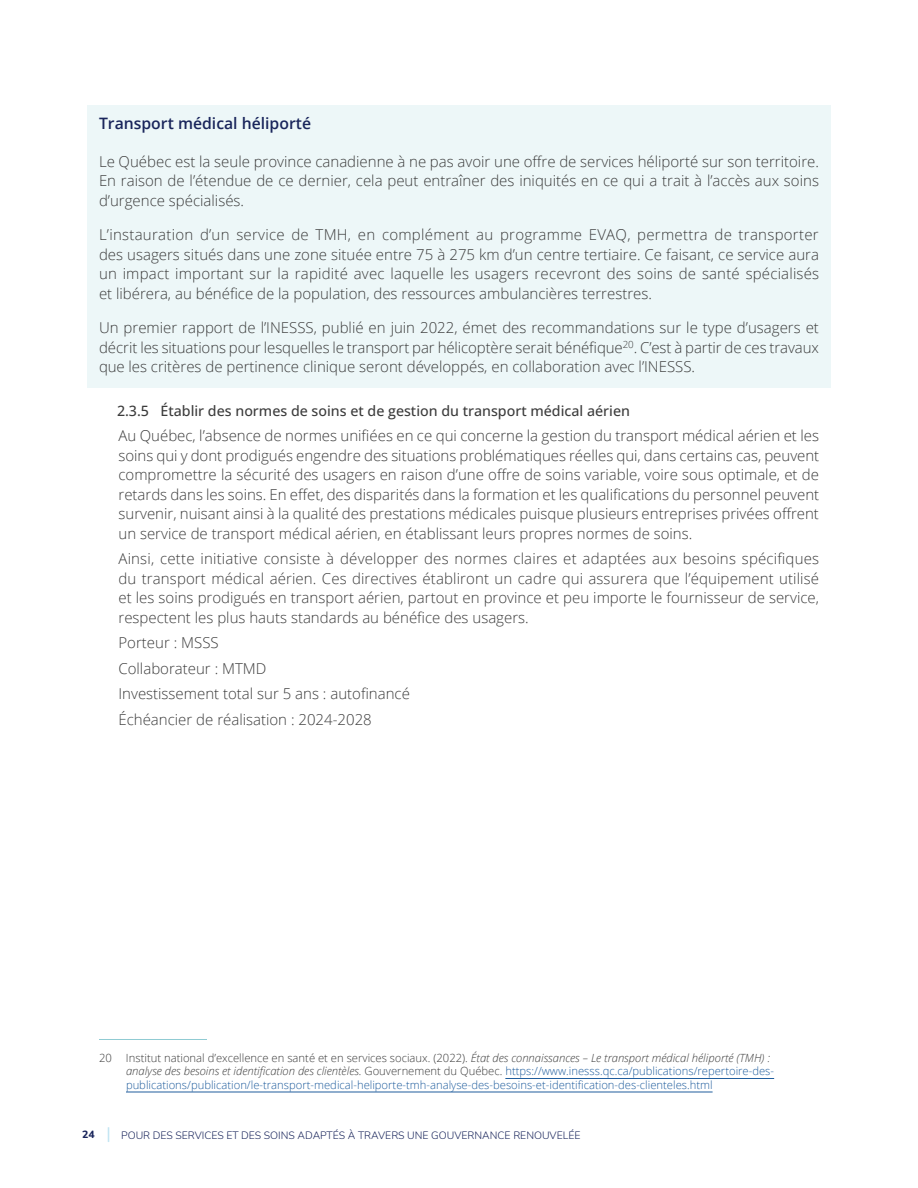
<style>
.page{position:relative;width:918px;height:1188px;background:#fff}
.page>*{position:absolute;margin:0;border:0;box-sizing:border-box;transform-origin:0 0}
.P_Titre_Encadre{font:600 15.75px "Open Sans";color:#19255b}
.P_1_1_1_Texte_Courant{font:300 15px/19.5px "Open Sans";color:#3c3c3c;text-align:justify}
.P_Texte_Courant_Encadre{font:300 15px/19.5px "Open Sans";color:#3c3c3c;text-align:justify}
.H5_Titre_Niv4{font:500 14.25px "Open Sans";color:#3c3c3c}
.P_Note_Bas-Page{font:300 11.25px/13.5px "Open Sans";color:#215e9e}
.P_Note_Bas-Page-2{font:300 11.25px "Open Sans";color:#3c3c3c}
.t1{font:300 10.5px "Nunito";color:#19255b}
.s1{color:#3c3c3c}
.s2{font-style:italic;color:#3c3c3c}
.s3{font-weight:800}
.s4{font-weight:400;font-size:16.5px;color:#bde3f2}
</style>
<div class="page">
<div style="left:87px;top:105px;width:744px;height:40px;background:#edf7f8"></div>
<div style="left:87px;top:143px;width:744px;height:78px;background:#edf7f8"></div>
<div style="left:87px;top:217px;width:744px;height:97px;background:#edf7f8"></div>
<div style="left:87px;top:310px;width:744px;height:78px;background:#edf7f8"></div>
<hr style="left:99px;top:1039px;width:108px;height:1px;background:#90cbd3">
<hr style="left:505px;top:1078px;width:269px;height:1px;background:#215e9e">
<hr style="left:126px;top:1092px;width:587px;height:1px;background:#215e9e">
<p class="P_Titre_Encadre" style="left:99px;top:113px;width:214px">Transport médical héliporté</p>
<p class="P_Texte_Courant_Encadre" style="left:99px;top:151px;width:722px">Le Québec est la seule province canadienne à ne pas avoir une offre de services héliporté sur son territoire.<br>En raison de l’étendue de ce dernier, cela peut entraîner des iniquités en ce qui a trait à l’accès aux soins d’urgence spécialisés.</p>
<p class="P_Texte_Courant_Encadre" style="left:99px;top:224px;width:722px">L’instauration d’un service de TMH, en complément au programme EVAQ, permettra de transporter des usagers situés dans une zone située entre 75 à 275 km d’un centre tertiaire. Ce faisant, ce service aura un impact important sur la rapidité avec laquelle les usagers recevront des soins de santé spécialisés et libérera, au bénéfice de la population, des ressources ambulancières terrestres.</p>
<p class="P_Texte_Courant_Encadre" style="left:99px;top:317px;width:722px">Un premier rapport de l’INESSS, publié en juin 2022, émet des recommandations sur le type d’usagers et décrit les situations pour lesquelles le transport par hélicoptère serait bénéfique<sup>20</sup>. C’est à partir de ces travaux que les critères de pertinence clinique seront développés, en collaboration avec l’INESSS.</p>
<h5 class="H5_Titre_Niv4" style="left:117px;top:401px;width:515px">2.3.5 Établir des normes de soins et de gestion du transport médical aérien</h5>
<p class="P_1_1_1_Texte_Courant" style="left:118px;top:425px;width:702px">Au Québec, l’absence de normes unifiées en ce qui concerne la gestion du transport médical aérien et les soins qui y dont prodigués engendre des situations problématiques réelles qui, dans certains cas, peuvent compromettre la sécurité des usagers en raison d’une offre de soins variable, voire sous optimale, et de retards dans les soins. En effet, des disparités dans la formation et les qualifications du personnel peuvent survenir, nuisant ainsi à la qualité des prestations médicales puisque plusieurs entreprises privées offrent un service de transport médical aérien, en établissant leurs propres normes de soins.</p>
<p class="P_1_1_1_Texte_Courant" style="left:118px;top:548px;width:702px">Ainsi, cette initiative consiste à développer des normes claires et adaptées aux besoins spécifiques du transport médical aérien. Ces directives établiront un cadre qui assurera que l’équipement utilisé et les soins prodigués en transport aérien, partout en province et peu importe le fournisseur de service, respectent les plus hauts standards au bénéfice des usagers.</p>
<p class="P_1_1_1_Texte_Courant" style="left:118px;top:632px;width:102px">Porteur : MSSS</p>
<p class="P_1_1_1_Texte_Courant" style="left:118px;top:658px;width:149px">Collaborateur : MTMD</p>
<p class="P_1_1_1_Texte_Courant" style="left:118px;top:683px;width:293px">Investissement total sur 5 ans : autofinancé</p>
<p class="P_1_1_1_Texte_Courant" style="left:118px;top:709px;width:255px">Échéancier de réalisation : 2024-2028</p>
<p class="P_Note_Bas-Page-2" style="left:99px;top:1050px;width:14px">20</p>
<p class="P_Note_Bas-Page" style="left:126px;top:1051px;width:650px"><span class="s1">Institut national d’excellence en santé et en services sociaux. (2022).</span> <span class="s2">État des connaissances – Le transport médical héliporté (TMH) : analyse des besoins et identification des clientèles.</span> <span class="s1">Gouvernement du Québec.</span> https://www.inesss.qc.ca/publications/repertoire-des&shy;publications/publication/le-transport-medical-heliporte-tmh-analyse-des-besoins-et-identification-des-clienteles.html</p>
<p class="t1" style="left:82px;top:1128px;width:500px"><span class="s3">24</span> <span class="s4">|</span> POUR DES SERVICES ET DES SOINS ADAPTÉS À TRAVERS UNE GOUVERNANCE RENOUVELÉE</p>
</div>
